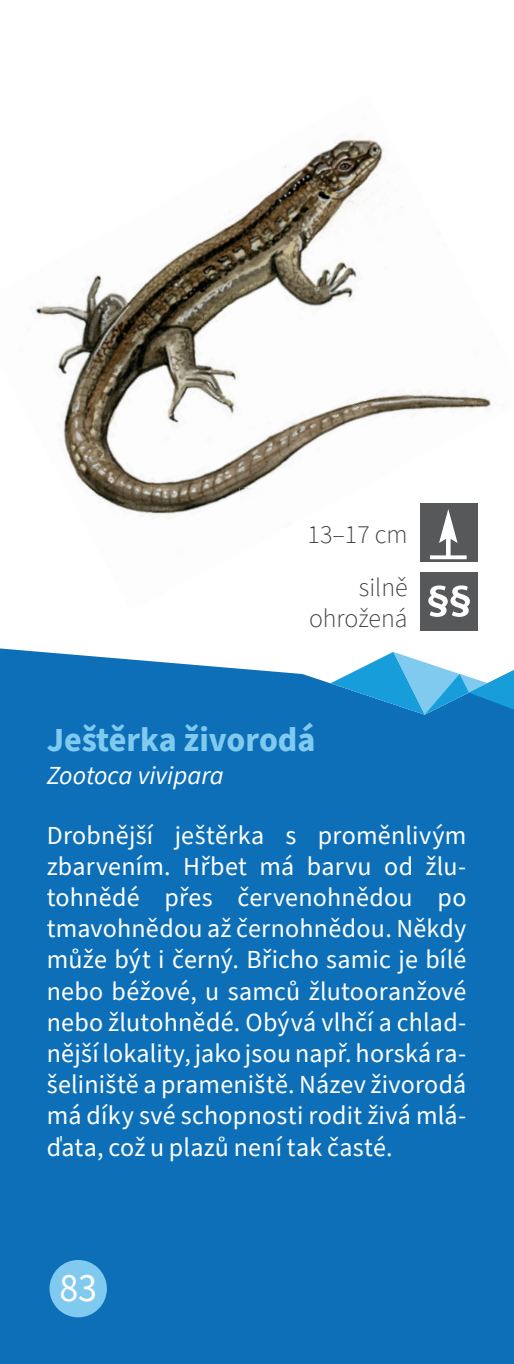
<style>
.page{position:relative;width:514px;height:1364px;background:#fff}
.page>*{position:absolute;margin:0;border:0;box-sizing:border-box;transform-origin:0 0}
.t1{font:40px "Source Sans Pro";color:#fff;scale:.95 1}
.t2{font:700 34px "Source Sans Pro";color:#80caf0}
.t3{font:26px/31.2px "Source Sans Pro";letter-spacing:.01em;color:#fff;text-align:justify}
.t4{font:300 26px/52.8px "Source Sans Pro";color:#3e3e3f;text-align:right}
.t5{font:italic 26px "Source Sans Pro";color:#fff}
</style>
<div class="page">
<img style="left:28px;top:138px;width:463px;height:473px">
<img style="left:239px;top:488px;width:180px;height:123px">
<img style="left:239px;top:488px;width:123px;height:65px">
<div style="left:419px;top:504px;width:58px;height:58px;background:#57585a"></div>
<svg style="left:430px;top:509px;width:36px;height:50px"></svg>
<div style="left:419px;top:572px;width:58px;height:58px;background:#57585a"></div>
<svg style="left:428px;top:585px;width:42px;height:32px"></svg>
<div style="left:0;top:648px;width:514px;height:716px;background:#0c6fb8"></div>
<svg style="left:330px;top:652px;width:184px;height:62px"></svg>
<div style="left:49px;top:1260px;width:58px;height:57px;background:#80caf0;border-radius:50%"></div>
<svg style="left:0;top:1359px;width:4px;height:5px"></svg>
<svg style="left:509px;top:1359px;width:5px;height:5px"></svg>
<p class="t4" style="left:308px;top:509px;width:102px">13–17 cm silně</p>
<p class="t4" style="left:309px;top:593px;width:100px">ohrožená</p>
<h2 class="t2" style="left:47px;top:716px;width:270px">Ještěrka živorodá</h2>
<p class="t5" style="left:47px;top:758px;width:179px">Zootoca vivipara</p>
<p class="t3" style="left:47px;top:820px;width:421px">Drobnější ještěrka s proměnlivým zbarvením. Hřbet má barvu od žlu&shy;tohnědé přes červenohnědou po tmavohnědou až černohnědou. Někdy může být i černý. Břicho samic je bílé nebo béžové, u samců žlutooranžové nebo žlutohnědé. Obývá vlhčí a chlad&shy;nější lokality, jako jsou např. horská ra&shy;šeliniště a prameniště. Název živorodá má díky své schopnosti rodit živá mlá&shy;ďata, což u plazů není tak časté.</p>
<h1 class="t1" style="left:59px;top:1261px;width:41px">83</h1>
</div>
